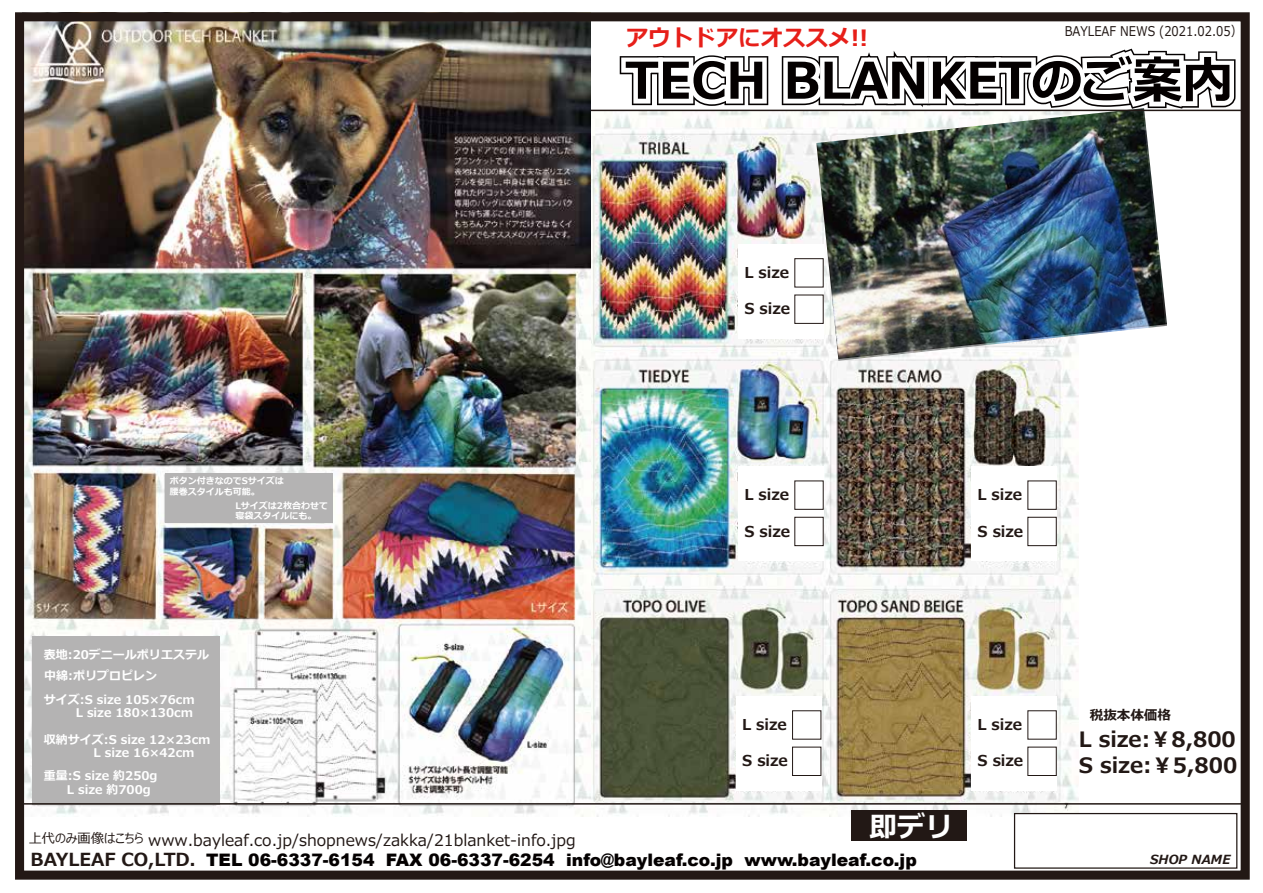
<style>
.page{position:relative;width:1263px;height:893px;background:#fff}
.page>*{position:absolute;margin:0;border:0;box-sizing:border-box;transform-origin:0 0}
.t1{font:700 50.4px "Meiryo";color:#040000}
.t2{font:700 27.9px "Meiryo";color:#fff}
.t3{font:700 22.5px "Meiryo";color:#e71f19}
.t4{font:700 21.15px/26.7px "Meiryo";color:#221815}
.t5{font:700 18px "Meiryo UI";color:#221815}
.t6{font:900 17.25px "Arial";color:#040000}
.t7{font:15.9px "Meiryo UI";color:#221815}
.t8{font:700 15px "Meiryo";color:#221815}
.t9{font:700 13.5px "Meiryo";color:#221815}
.t10{font:13.35px "Meiryo UI";color:#221815;scale:.87 1}
.t11{font:italic 700 12.6px "Meiryo UI";color:#221815}
.t12{font:700 12px/23.9px "Meiryo";color:#fff}
.t13{font:700 9px/10.8px "Meiryo";color:#fff}
</style>
<div class="page">
<img style="left:591px;top:111px;width:488px;height:705px">
<div style="left:1014px;top:813px;width:223px;height:56px;background:#fff;border:1px solid #221815"></div>
<img style="left:816px;top:129px;width:351px;height:232px">
<svg style="left:614px;top:48px;width:626px;height:81px"></svg>
<div style="left:736px;top:697px;width:85px;height:94px;background:#fff"></div>
<div style="left:792px;top:747px;width:29px;height:29px;border:1px solid #221815"></div>
<div style="left:971px;top:697px;width:86px;height:94px;background:#fff"></div>
<div style="left:1027px;top:747px;width:30px;height:29px;border:1px solid #221815"></div>
<div style="left:971px;top:467px;width:86px;height:94px;background:#fff"></div>
<div style="left:1027px;top:481px;width:30px;height:29px;border:1px solid #221815"></div>
<div style="left:1027px;top:517px;width:30px;height:29px;border:1px solid #221815"></div>
<div style="left:738px;top:467px;width:86px;height:94px;background:#fff"></div>
<div style="left:794px;top:517px;width:29px;height:29px;border:1px solid #221815"></div>
<div style="left:738px;top:245px;width:86px;height:94px;background:#fff"></div>
<div style="left:851px;top:811px;width:116px;height:30px;background:#221815"></div>
<hr style="left:22px;top:110px;width:1222px;height:1px;background:#221815">
<img style="left:25px;top:22px;width:566px;height:794px">
<div style="left:15px;top:12px;width:1235px;height:868px;border:9px solid #231815"></div>
<div style="left:32px;top:636px;width:188px;height:168px;background:#b4b3b3"></div>
<div style="left:165px;top:474px;width:168px;height:49px;background:#b4b3b3"></div>
<hr style="left:22px;top:803px;width:1222px;height:2px;background:#221815">
<h3 class="t3" style="left:626px;top:22px;width:244px">アウトドアにオススメ!!</h3>
<p class="t10" style="left:1065px;top:22px;width:206px">BAYLEAF NEWS (2021.02.05）</p>
<h1 class="t1" style="left:625px;top:45px;width:609px">TECH BLANKETのご案内</h1>
<p class="t13" style="left:170px;top:476px;width:116px">ボタン付きなのでSサイズは腰巻スタイルも可能。</p>
<p class="t13" style="left:236px;top:500px;width:94px">Lサイズは2枚合わせて寝袋スタイルにも。</p>
<p class="t12" style="left:44px;top:643px;width:167px">表地:20デニールポリエステル</p>
<p class="t12" style="left:44px;top:665px;width:152px">中綿:ポリプロピレン<br>サイズ:S size 105×76cm</p>
<p class="t12" style="left:44px;top:728px;width:168px">収納サイズ:S size 12×23cm</p>
<p class="t12" style="left:44px;top:764px;width:115px">重量:S size 約250g</p>
<p class="t12" style="left:76px;top:702px;width:119px">L size 180×130cm</p>
<p class="t12" style="left:94px;top:741px;width:103px">L size 16×42cm</p>
<p class="t12" style="left:67px;top:778px;width:86px">L size 約700g</p>
<h3 class="t7" style="left:29px;top:829px;width:548px"><sup>上代のみ画像はこちら</sup> www.bayleaf.co.jp/shopnews/zakka/21blanket-info.jpg</h3>
<p class="t8" style="left:744px;top:262px;width:46px">L size</p>
<p class="t8" style="left:744px;top:298px;width:47px">S size</p>
<p class="t8" style="left:744px;top:484px;width:46px">L size</p>
<p class="t8" style="left:744px;top:521px;width:47px">S size</p>
<p class="t8" style="left:742px;top:714px;width:46px">L size</p>
<p class="t8" style="left:742px;top:750px;width:47px">S size</p>
<p class="t8" style="left:978px;top:484px;width:46px">L size</p>
<p class="t8" style="left:978px;top:521px;width:47px">S size</p>
<h2 class="t2" style="left:869px;top:807px;width:85px">即デリ</h2>
<p class="t8" style="left:978px;top:714px;width:46px">L size</p>
<p class="t8" style="left:978px;top:750px;width:47px">S size</p>
<p class="t9" style="left:1090px;top:705px;width:82px">税抜本体価格</p>
<h3 class="t4" style="left:1079px;top:727px;width:160px">L size:￥8,800<br>S size:￥5,800</h3>
<h3 class="t5" style="left:30px;top:846px;width:167px">BAYLEAF CO,LTD.</h3>
<p class="t11" style="left:1150px;top:850px;width:82px">SHOP NAME</p>
<h3 class="t6" style="left:206px;top:847px;width:712px">TEL 06-6337-6154 FAX 06-6337-6254 info@bayleaf.co.jp www.bayleaf.co.jp</h3>
</div>
